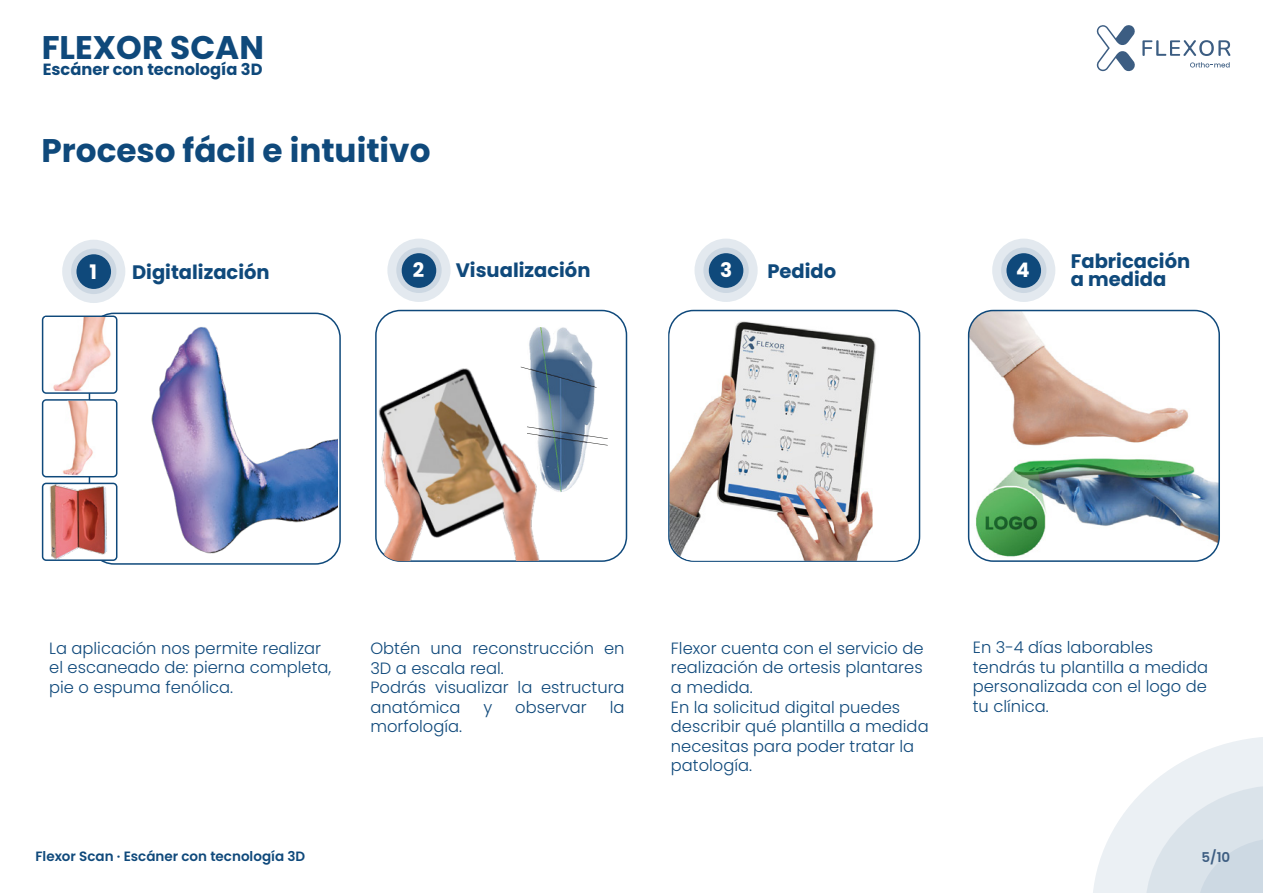
<style>
.page{position:relative;width:1263px;height:893px;background:#fff}
.page>*{position:absolute;margin:0;border:0;box-sizing:border-box;transform-origin:0 0}
.t1{font:700 32.7px "Poppins";color:#0f497b}
.t2{font:700 19.95px "Poppins";color:#fff}
.t3{font:700 19.5px/18px "Poppins";color:#0f497b}
.t4{font:300 16.35px/19.5px "Poppins";color:#0f497b}
.t5{font:700 16.2px "Poppins";color:#0f497b}
.t6{font:600 13.5px "Poppins";color:#0f497b}
.t7{font:600 13.5px "Poppins";color:#3e5e82}
</style>
<div class="page">
<div style="left:387px;top:239px;width:64px;height:63px;background:#e3e9ef;border-radius:50%"></div>
<svg style="left:396px;top:248px;width:46px;height:45px"></svg>
<div style="left:402px;top:253px;width:34px;height:35px;background:#0f497b;border-radius:50%"></div>
<div style="left:694px;top:239px;width:64px;height:63px;background:#e3e9ef;border-radius:50%"></div>
<svg style="left:703px;top:248px;width:46px;height:45px"></svg>
<div style="left:709px;top:253px;width:34px;height:35px;background:#0f497b;border-radius:50%"></div>
<div style="left:992px;top:239px;width:63px;height:63px;background:#e3e9ef;border-radius:50%"></div>
<div style="left:1001px;top:248px;width:45px;height:45px;background:#ccd7e2;border-radius:50%"></div>
<div style="left:1006px;top:253px;width:35px;height:35px;background:#0f497b;border-radius:50%"></div>
<div style="left:668px;top:310px;width:252px;height:252px;border:2px solid #0f497b;border-radius:25px"></div>
<img style="left:670px;top:312px;width:248px;height:249px">
<img style="left:969px;top:311px;width:250px;height:247px">
<div style="left:375px;top:310px;width:252px;height:252px;border:2px solid #0f497b;border-radius:25px"></div>
<svg style="left:1093px;top:737px;width:170px;height:156px"></svg>
<div style="left:89px;top:313px;width:252px;height:252px;border:2px solid #0f497b;border-radius:25px"></div>
<img style="left:529px;top:327px;width:66px;height:165px">
<svg style="left:542px;top:367px;width:55px;height:21px"></svg>
<svg style="left:542px;top:427px;width:66px;height:18px"></svg>
<img style="left:376px;top:367px;width:166px;height:194px">
<div style="left:62px;top:240px;width:63px;height:63px;background:#e3e9ef;border-radius:50%"></div>
<div style="left:71px;top:249px;width:45px;height:45px;background:#ccd7e2;border-radius:50%"></div>
<div style="left:76px;top:254px;width:35px;height:35px;background:#0f497b;border-radius:50%"></div>
<div style="left:42px;top:316px;width:75px;height:78px;border:2px solid #0f497b;border-radius:4px"></div>
<img style="left:151px;top:319px;width:187px;height:238px">
<div style="left:968px;top:310px;width:252px;height:252px;border:2px solid #0f497b;border-radius:25px"></div>
<img style="left:45px;top:317px;width:67px;height:74px">
<div style="left:42px;top:399px;width:75px;height:78px;border:2px solid #0f497b;border-radius:4px"></div>
<div style="left:42px;top:483px;width:75px;height:78px;border:2px solid #0f497b;border-radius:4px"></div>
<img style="left:50px;top:483px;width:58px;height:76px">
<img style="left:60px;top:401px;width:39px;height:75px">
<svg style="left:1142px;top:40px;width:88px;height:16px"></svg>
<svg style="left:1097px;top:25px;width:38px;height:46px"></svg>
<svg style="left:1190px;top:62px;width:39px;height:6px"></svg>
<h1 class="t1" style="left:42px;top:29px;width:224px">FLEXOR SCAN</h1>
<p class="t5" style="left:43px;top:60px;width:221px">Escáner con tecnología 3D</p>
<h1 class="t1" style="left:41px;top:132px;width:391px">Proceso fácil e intuitivo</h1>
<p class="t2" style="left:89px;top:261px;width:9px">1</p>
<p class="t3" style="left:132px;top:263px;width:139px">Digitalización</p>
<p class="t3" style="left:456px;top:261px;width:136px">Visualización</p>
<p class="t3" style="left:767px;top:262px;width:70px">Pedido</p>
<p class="t3" style="left:1071px;top:252px;width:121px">Fabricación a medida</p>
<p class="t2" style="left:413px;top:259px;width:13px">2</p>
<p class="t2" style="left:720px;top:259px;width:14px">3</p>
<p class="t2" style="left:1016px;top:259px;width:15px">4</p>
<p class="t4" style="left:49px;top:638px;width:284px">La aplicación nos permite realizar el escaneado de: pierna completa, pie o espuma fenólica.</p>
<p class="t4" style="left:370px;top:638px;width:256px">Obtén una reconstrucción en<br>3D a escala real.<br>Podrás visualizar la estructura anatómica</p>
<p class="t4" style="left:483px;top:697px;width:10px">y</p>
<p class="t4" style="left:515px;top:697px;width:73px">observar</p>
<p class="t4" style="left:610px;top:697px;width:16px">la</p>
<p class="t4" style="left:370px;top:717px;width:93px">morfología.</p>
<p class="t4" style="left:671px;top:638px;width:259px">Flexor cuenta con el servicio de realización de ortesis plantares a medida.<br>En la solicitud digital puedes describir qué plantilla a medida necesitas para poder tratar la patología.</p>
<p class="t4" style="left:973px;top:638px;width:237px">En 3-4 días laborables tendrás tu plantilla a medida personalizada con el logo de tu clínica.</p>
<p class="t6" style="left:35px;top:849px;width:271px">Flexor Scan · Escáner con tecnología 3D</p>
<p class="t7" style="left:1201px;top:850px;width:30px">5/10</p>
</div>
